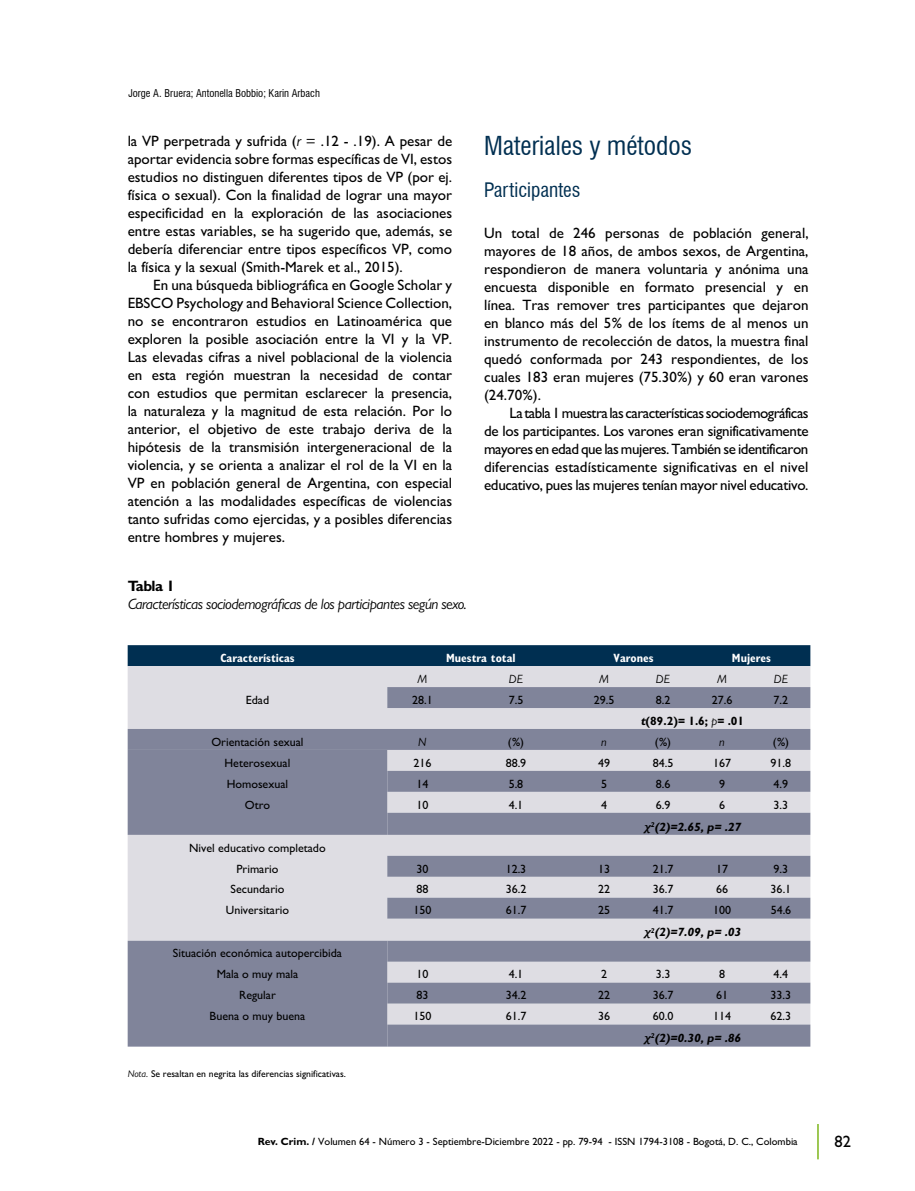
<style>
.page{position:relative;width:915px;height:1191px;background:#fff}
.page>*{position:absolute;margin:0;border:0;box-sizing:border-box;transform-origin:0 0}
.t1{font:condensed 25.5px "Swiss 721 BT";color:#002f51}
.t2{font:condensed 19.5px "Swiss 721 BT";color:#002f51}
.t3{font:16.5px "M Gill Sans";color:#000}
.t4{font:15px/18px "M Gill Sans";color:#000;text-align:justify}
.t5{font:italic 15px "Gill Sans";letter-spacing:-.03em;color:#000}
.t6{font:700 15px "Gill Sans";letter-spacing:-.035em;color:#000}
.t7{font:12px/21px "M Gill Sans";color:#000;text-align:center}
.t8{font:italic 700 12px "Gill Sans";color:#000}
.t9{font:700 condensed 12px "M Gill Sans";color:#fff}
.t10{font:700 12px "Gill Sans";color:#000}
.t11{font:italic 12px "Gill Sans";color:#000}
.t12{font:10.5px "M Gill Sans";color:#000}
.t13{font:condensed 10.5px "Swiss 721 BT";color:#000}
.t14{font:9.75px "M Gill Sans";color:#000}
.s1{font-family:"Gill Sans";font-style:italic}
.s2{font-style:italic}
.s3{font-weight:400;font-style:italic}
.s4{font-family:"Cambria"}
.s5{font-family:"Gill Sans";font-weight:700}
</style>
<div class="page">
<hr style="left:816px;top:1124px;width:2px;height:35px;background:#7db61c">
<div style="left:128px;top:645px;width:682px;height:21px;background:#002f51"></div>
<div style="left:128px;top:666px;width:682px;height:21px;background:#dedde3"></div>
<svg style="left:128px;top:687px;width:682px;height:359px;background:#aeafbd"></svg>
<svg style="left:128px;top:750px;width:259px;height:296px;background:#a1a3b4"></svg>
<p class="t13" style="left:128px;top:87px;width:193px">Jorge A. Bruera; Antonella Bobbio; Karin Arbach</p>
<p class="t4" style="left:128px;top:132px;width:326px">la VP perpetrada y sufrida (<span class="s1">r</span> = .12 - .19). A pesar de aportar evidencia sobre formas específicas de VI, estos estudios no distinguen diferentes tipos de VP (por ej. física o sexual). Con la finalidad de lograr una mayor especificidad en la exploración de las asociaciones entre estas variables, se ha sugerido que, además, se debería diferenciar entre tipos específicos VP, como la física y la sexual (Smith-Marek et al., 2015).</p>
<p class="t4" style="left:128px;top:276px;width:326px;text-indent:26px">En una búsqueda bibliográfica en Google Scholar y EBSCO Psychology and Behavioral Science Collection, no se encontraron estudios en Latinoamérica que exploren la posible asociación entre la VI y la VP.<br>Las elevadas cifras a nivel poblacional de la violencia en esta región muestran la necesidad de contar con estudios que permitan esclarecer la presencia, la naturaleza y la magnitud de esta relación. Por lo anterior, el objetivo de este trabajo deriva de la hipótesis de la transmisión intergeneracional de la violencia, y se orienta a analizar el rol de la VI en la VP en población general de Argentina, con especial atención a las modalidades específicas de violencias tanto sufridas como ejercidas, y a posibles diferencias entre hombres y mujeres.</p>
<p class="t6" style="left:128px;top:577px;width:49px">Tabla 1</p>
<p class="t5" style="left:128px;top:595px;width:341px">Características sociodemográficas de los participantes según sexo.</p>
<h1 class="t1" style="left:484px;top:131px;width:209px">Materiales y métodos</h1>
<h2 class="t2" style="left:484px;top:178px;width:98px">Participantes</h2>
<p class="t4" style="left:484px;top:224px;width:326px">Un total de 246 personas de población general, mayores de 18 años, de ambos sexos, de Argentina, respondieron de manera voluntaria y anónima una encuesta disponible en formato presencial y en línea. Tras remover tres participantes que dejaron en blanco más del 5% de los ítems de al menos un instrumento de recolección de datos, la muestra final quedó conformada por 243 respondientes, de los cuales 183 eran mujeres (75.30%) y 60 eran varones (24.70%).</p>
<p class="t4" style="left:484px;top:404px;width:326px;text-indent:26px">La tabla 1 muestra las características sociodemográficas de los participantes. Los varones eran significativamente mayores en edad que las mujeres. También se identificaron diferencias estadísticamente significativas en el nivel educativo, pues las mujeres tenían mayor nivel educativo.</p>
<p class="t9" style="left:220px;top:651px;width:76px">Características</p>
<p class="t9" style="left:446px;top:651px;width:71px">Muestra total</p>
<p class="t9" style="left:613px;top:651px;width:42px">Varones</p>
<p class="t9" style="left:731px;top:651px;width:40px">Mujeres</p>
<p class="t7" style="left:246px;top:689px;width:25px">Edad</p>
<p class="t11" style="left:417px;top:672px;width:11px">M</p>
<p class="t11" style="left:508px;top:672px;width:16px">DE</p>
<p class="t11" style="left:599px;top:672px;width:11px">M</p>
<p class="t11" style="left:655px;top:672px;width:16px">DE</p>
<p class="t11" style="left:717px;top:672px;width:11px">M</p>
<p class="t11" style="left:773px;top:672px;width:16px">DE</p>
<p class="t7" style="left:412px;top:689px;width:22px">28.1</p>
<p class="t7" style="left:508px;top:689px;width:16px">7.5</p>
<p class="t7" style="left:593px;top:689px;width:22px">29.5</p>
<p class="t7" style="left:655px;top:689px;width:16px">8.2</p>
<p class="t7" style="left:711px;top:689px;width:22px">27.6</p>
<p class="t7" style="left:773px;top:689px;width:16px">7.2</p>
<p class="t10" style="left:640px;top:713px;width:105px"><span class="s2">t</span>(89.2)= 1.6; <span class="s3">p</span>= .01</p>
<p class="t7" style="left:211px;top:731px;width:94px">Orientación sexual</p>
<p class="t11" style="left:418px;top:734px;width:10px">N</p>
<p class="t7" style="left:507px;top:731px;width:18px">(%)</p>
<p class="t11" style="left:601px;top:734px;width:7px">n</p>
<p class="t7" style="left:654px;top:731px;width:18px">(%)</p>
<p class="t11" style="left:719px;top:734px;width:7px">n</p>
<p class="t7" style="left:772px;top:731px;width:18px">(%)</p>
<p class="t7" style="left:224px;top:752px;width:67px">Heterosexual</p>
<p class="t7" style="left:413px;top:752px;width:19px">216</p>
<p class="t7" style="left:505px;top:752px;width:22px">88.9</p>
<p class="t7" style="left:597px;top:752px;width:13px">49</p>
<p class="t7" style="left:652px;top:752px;width:22px">84.5</p>
<p class="t7" style="left:712px;top:752px;width:19px">167</p>
<p class="t7" style="left:770px;top:752px;width:22px">91.8</p>
<p class="t7" style="left:227px;top:773px;width:63px">Homosexual</p>
<p class="t7" style="left:416px;top:773px;width:13px">14</p>
<p class="t7" style="left:508px;top:773px;width:16px">5.8</p>
<p class="t7" style="left:600px;top:773px;width:7px">5</p>
<p class="t7" style="left:655px;top:773px;width:16px">8.6</p>
<p class="t7" style="left:718px;top:773px;width:7px">9</p>
<p class="t7" style="left:773px;top:773px;width:16px">4.9</p>
<p class="t7" style="left:245px;top:794px;width:27px">Otro</p>
<p class="t7" style="left:416px;top:794px;width:13px">10</p>
<p class="t7" style="left:508px;top:794px;width:16px">4.1</p>
<p class="t7" style="left:600px;top:794px;width:7px">4</p>
<p class="t7" style="left:655px;top:794px;width:16px">6.9</p>
<p class="t7" style="left:718px;top:794px;width:7px">6</p>
<p class="t7" style="left:773px;top:794px;width:16px">3.3</p>
<p class="t8" style="left:643px;top:819px;width:101px"><span class="s4">χ</span><sup>2</sup>(2)=2.65, p= .27</p>
<p class="t7" style="left:189px;top:837px;width:138px">Nivel educativo completado<br>Primario</p>
<p class="t7" style="left:416px;top:858px;width:13px">30</p>
<p class="t7" style="left:505px;top:858px;width:22px">12.3</p>
<p class="t7" style="left:597px;top:858px;width:13px">13</p>
<p class="t7" style="left:652px;top:858px;width:22px">21.7</p>
<p class="t7" style="left:715px;top:858px;width:13px">17</p>
<p class="t7" style="left:773px;top:858px;width:16px">9.3</p>
<p class="t7" style="left:230px;top:879px;width:55px">Secundario</p>
<p class="t7" style="left:416px;top:879px;width:13px">88</p>
<p class="t7" style="left:505px;top:879px;width:22px">36.2</p>
<p class="t7" style="left:597px;top:879px;width:13px">22</p>
<p class="t7" style="left:652px;top:879px;width:22px">36.7</p>
<p class="t7" style="left:715px;top:879px;width:13px">66</p>
<p class="t7" style="left:770px;top:879px;width:22px">36.1</p>
<p class="t7" style="left:226px;top:900px;width:65px">Universitario</p>
<p class="t7" style="left:413px;top:900px;width:19px">150</p>
<p class="t7" style="left:505px;top:900px;width:22px">61.7</p>
<p class="t7" style="left:598px;top:900px;width:13px">25</p>
<p class="t7" style="left:652px;top:900px;width:22px">41.7</p>
<p class="t7" style="left:712px;top:900px;width:19px">100</p>
<p class="t7" style="left:770px;top:900px;width:22px">54.6</p>
<p class="t8" style="left:643px;top:925px;width:101px"><span class="s4">χ</span><sup>2</sup>(2) =7.09, p= .03</p>
<p class="t7" style="left:173px;top:943px;width:170px">Situación económica autopercibida<br>Mala o muy mala</p>
<p class="t7" style="left:416px;top:964px;width:13px">10</p>
<p class="t7" style="left:508px;top:964px;width:16px">4.1</p>
<p class="t7" style="left:600px;top:964px;width:7px">2</p>
<p class="t7" style="left:655px;top:964px;width:16px">3.3</p>
<p class="t7" style="left:718px;top:964px;width:7px">8</p>
<p class="t7" style="left:773px;top:964px;width:16px">4.4</p>
<p class="t7" style="left:239px;top:985px;width:38px">Regular</p>
<p class="t7" style="left:416px;top:985px;width:13px">83</p>
<p class="t7" style="left:505px;top:985px;width:22px">34.2</p>
<p class="t7" style="left:597px;top:985px;width:13px">22</p>
<p class="t7" style="left:652px;top:985px;width:22px">36.7</p>
<p class="t7" style="left:715px;top:985px;width:13px">61</p>
<p class="t7" style="left:770px;top:985px;width:22px">33.3</p>
<p class="t7" style="left:209px;top:1005px;width:97px">Buena o muy buena</p>
<p class="t7" style="left:413px;top:1005px;width:19px">150</p>
<p class="t7" style="left:505px;top:1005px;width:22px">61.7</p>
<p class="t7" style="left:597px;top:1005px;width:13px">36</p>
<p class="t7" style="left:652px;top:1005px;width:22px">60.0</p>
<p class="t7" style="left:712px;top:1005px;width:19px">114</p>
<p class="t7" style="left:770px;top:1005px;width:22px">62.3</p>
<p class="t8" style="left:643px;top:1031px;width:101px"><span class="s4">χ</span><sup>2</sup>(2)=0.30, p= .86</p>
<p class="t14" style="left:128px;top:1068px;width:220px"><span class="s1">Nota.</span> Se resaltan en negrita las diferencias significativas.</p>
<p class="t12" style="left:258px;top:1135px;width:541px"><span class="s5">Rev. Crim. /</span> Volumen 64 - Número 3 - Septiembre-Diciembre 2022 - pp. 79-94 - ISSN 1794-3108 - Bogotá, D. C., Colombia</p>
<p class="t3" style="left:834px;top:1132px;width:18px">82</p>
</div>
